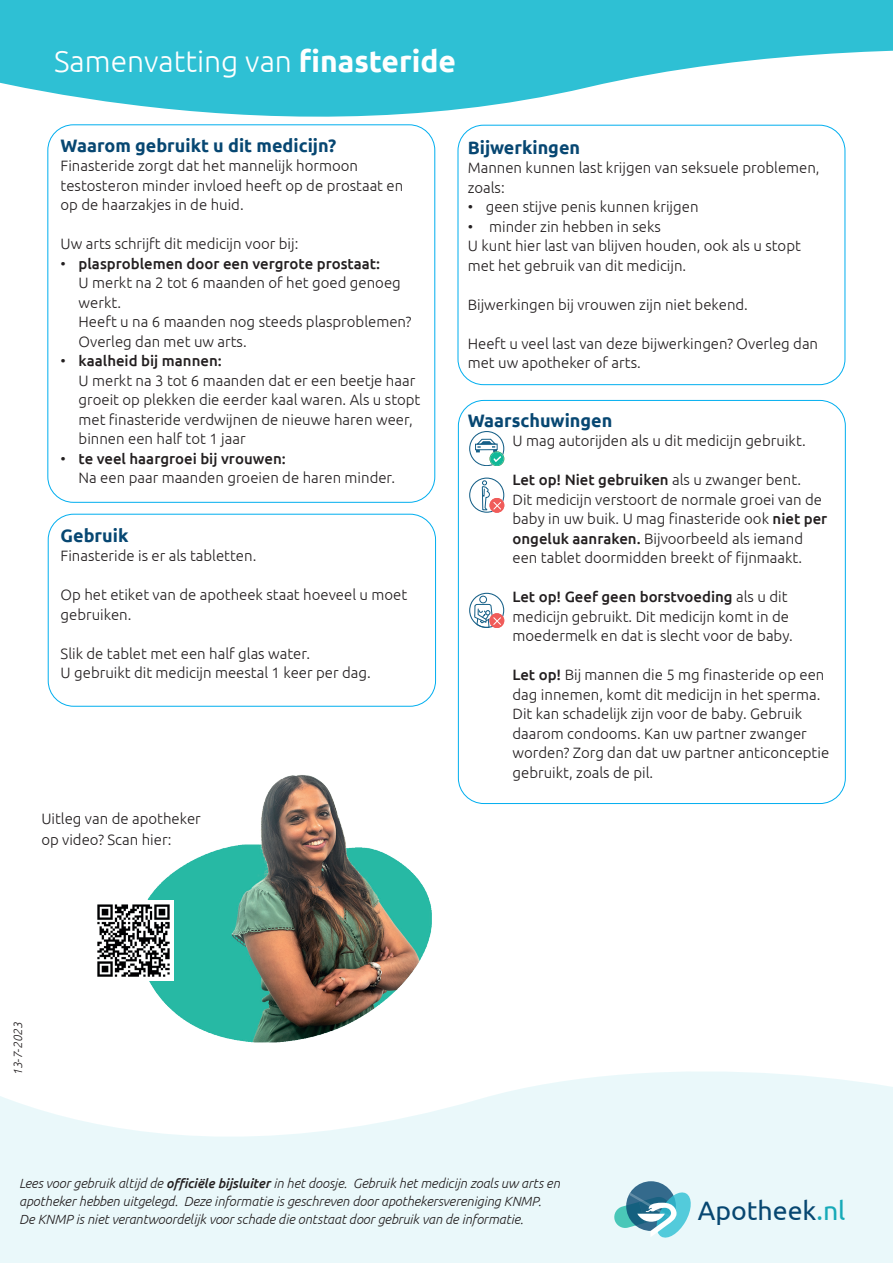
<style>
.page{position:relative;width:893px;height:1263px;background:#fff}
.page>*{position:absolute;margin:0;border:0;box-sizing:border-box;transform-origin:0 0}
.t1{font:300 30px "Ubuntu";color:#fff}
.t2{font:26.7px "Ubuntu";color:#074771}
.t3{font:700 18px "Ubuntu";color:#074772}
.t4{font:300 15px/19.5px "Ubuntu";color:#231f20}
.t5{font:italic 300 13.35px/18px "Ubuntu";letter-spacing:-.005em;color:#231f20}
.t6{font:italic 300 12px "Ubuntu";color:#231f20}
.s1{font-weight:700}
.s2{font-weight:500}
.s3{color:#17aab8}
</style>
<div class="page">
<svg style="left:0;top:1071px;width:893px;height:192px;fill:#eaf8fa"></svg>
<svg style="left:0;top:0;width:893px;height:165px;fill:#2ec0d4"></svg>
<svg style="left:626px;top:1181px;width:50px;height:50px"></svg>
<svg style="left:614px;top:1192px;width:77px;height:45px;background:#81becb"></svg>
<div style="left:458px;top:125px;width:387px;height:260px;background:#fff;border-radius:26px"></div>
<div style="left:458px;top:125px;width:387px;height:260px;border:1px solid #00aeef;border-radius:26px"></div>
<div style="left:48px;top:514px;width:388px;height:192px;border:1px solid #00aeef;border-radius:26px"></div>
<div style="left:48px;top:125px;width:387px;height:377px;background:#fff;border-radius:26px"></div>
<svg style="left:469px;top:431px;width:35px;height:35px"></svg>
<svg style="left:469px;top:478px;width:35px;height:34px"></svg>
<svg style="left:469px;top:593px;width:35px;height:35px"></svg>
<img style="left:147px;top:775px;width:285px;height:268px">
<img style="left:97px;top:900px;width:76px;height:80px">
<h1 class="t1" style="left:54px;top:43px;width:404px">Samenvatting van <span class="s1">finasteride</span></h1>
<p class="t3" style="left:61px;top:134px;width:277px">Waarom gebruikt u dit medicijn?</p>
<p class="t4" style="left:61px;top:156px;width:344px">Finasteride zorgt dat het mannelijk hormoon testosteron minder invloed heeft op de prostaat en op de haarzakjes in de huid.</p>
<p class="t4" style="left:61px;top:234px;width:239px">Uw arts schrijft dit medicijn voor bij:</p>
<p class="t4" style="left:79px;top:253px;width:334px;text-indent:-18px">• <span class="s2">plasproblemen door een vergrote prostaat:<br></span>U merkt na 2 tot 6 maanden of het goed genoeg werkt.<br>Heeft u na 6 maanden nog steeds plasproblemen?<br>Overleg dan met uw arts.</p>
<p class="t4" style="left:79px;top:351px;width:343px;text-indent:-18px">• <span class="s2">kaalheid bij mannen:<br></span>U merkt na 3 tot 6 maanden dat er een beetje haar groeit op plekken die eerder kaal waren. Als u stopt met finasteride verdwijnen de nieuwe haren weer, binnen een half tot 1 jaar</p>
<p class="t4" style="left:79px;top:448px;width:318px;text-indent:-18px">• <span class="s2">te veel haargroei bij vrouwen:<br></span>Na een paar maanden groeien de haren minder.</p>
<p class="t3" style="left:61px;top:524px;width:69px">Gebruik</p>
<p class="t4" style="left:61px;top:546px;width:197px">Finasteride is er als tabletten.</p>
<p class="t4" style="left:61px;top:585px;width:348px">Op het etiket van de apotheek staat hoeveel u moet gebruiken.</p>
<p class="t4" style="left:61px;top:643px;width:312px">Slik de tablet met een half glas water.<br>U gebruikt dit medicijn meestal 1 keer per dag.</p>
<p class="t4" style="left:41px;top:808px;width:161px;line-height:21px">Uitleg van de apotheker op video? Scan hier:</p>
<p class="t3" style="left:468px;top:136px;width:114px">Bijwerkingen</p>
<p class="t4" style="left:468px;top:158px;width:353px">Mannen kunnen last krijgen van seksuele problemen, zoals:</p>
<p class="t4" style="left:468px;top:197px;width:232px">• geen stijve penis kunnen krijgen</p>
<p class="t4" style="left:468px;top:216px;width:335px">• minder zin hebben in seks<br>U kunt hier last van blijven houden, ook als u stopt met het gebruik van dit medicijn.</p>
<p class="t4" style="left:468px;top:294px;width:282px">Bijwerkingen bij vrouwen zijn niet bekend.</p>
<p class="t4" style="left:468px;top:333px;width:352px">Heeft u veel last van deze bijwerkingen? Overleg dan met uw apotheker of arts.</p>
<p class="t3" style="left:468px;top:409px;width:146px">Waarschuwingen</p>
<p class="t4" style="left:513px;top:431px;width:295px">U mag autorijden als u dit medicijn gebruikt.</p>
<p class="t4" style="left:513px;top:470px;width:316px"><span class="s2">Let op! Niet gebruiken</span> als u zwanger bent.<br>Dit medicijn verstoort de normale groei van de baby in uw buik. U mag finasteride ook <span class="s2">niet per ongeluk aanraken.</span> Bijvoorbeeld als iemand een tablet doormidden breekt of fijnmaakt.</p>
<p class="t4" style="left:513px;top:587px;width:282px"><span class="s2">Let op! Geef geen borstvoeding</span> als u dit medicijn gebruikt. Dit medicijn komt in de moedermelk en dat is slecht voor de baby.</p>
<p class="t4" style="left:513px;top:665px;width:318px"><span class="s2">Let op!</span> Bij mannen die 5 mg finasteride op een dag innemen, komt dit medicijn in het sperma.<br>Dit kan schadelijk zijn voor de baby. Gebruik daarom condooms. Kan uw partner zwanger worden? Zorg dan dat uw partner anticonceptie gebruikt, zoals de pil.</p>
<p class="t6" style="left:11px;top:1076px;width:56px;rotate:-90deg">13-7-2023</p>
<p class="t5" style="left:19px;top:1174px;width:542px">Lees voor gebruik altijd de <span class="s2">officiële bijsluiter</span> in het doosje. Gebruik het medicijn zoals uw arts en apotheker hebben uitgelegd. Deze informatie is geschreven door apothekersvereniging KNMP.<br>De KNMP is niet verantwoordelijk voor schade die ontstaat door gebruik van de informatie.</p>
<h2 class="t2" style="left:698px;top:1194px;width:149px">Apotheek<span class="s3">.nl</span></h2>
</div>
